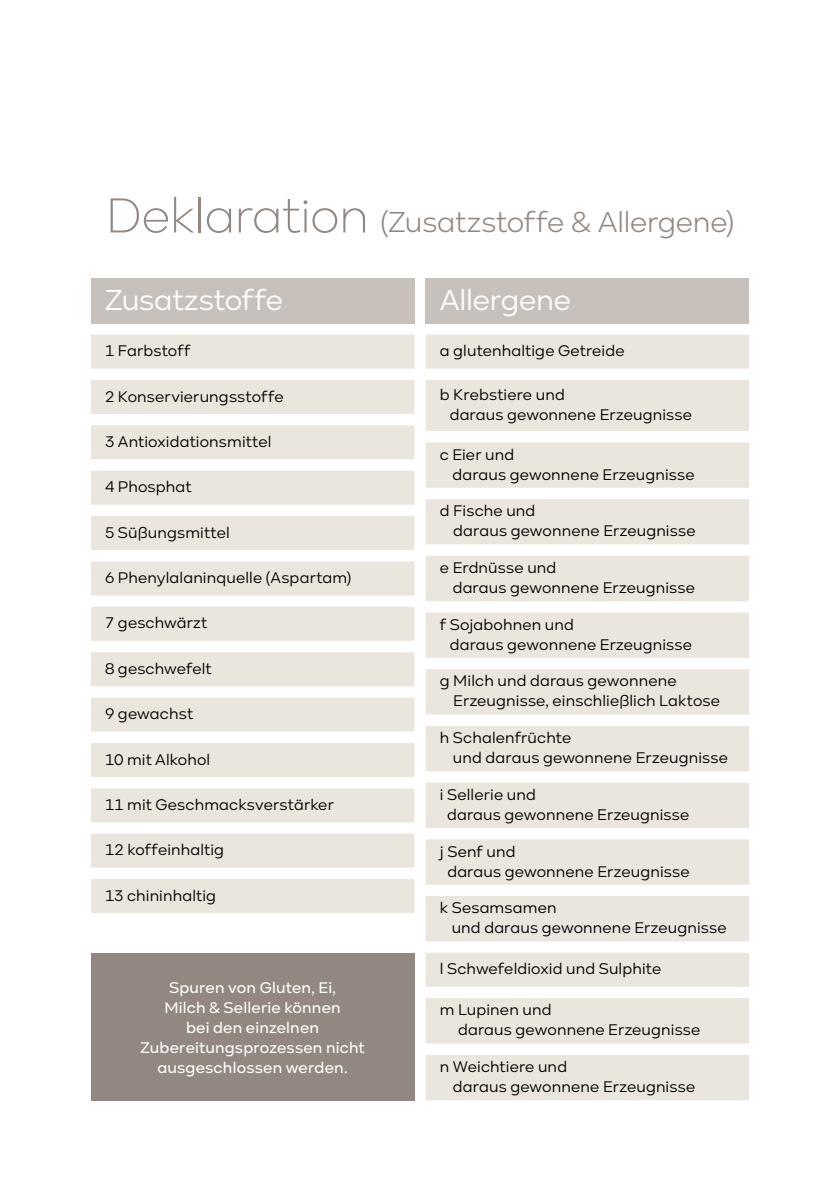
<style>
.page{position:relative;width:840px;height:1191px;background:#fff}
.page>*{position:absolute;margin:0;border:0;box-sizing:border-box;transform-origin:0 0}
.t1{font:30px "Kinetika";letter-spacing:-.01em;color:#928881}
.t2{font:30px "Kinetika";letter-spacing:-.005em;color:#fff}
.t3{font:16px/20px "Kinetika";letter-spacing:.01em;color:#000}
.t4{font:500 16px/20px "Kinetika";letter-spacing:.015em;color:#fff;text-align:center}
.s1{font-weight:300;font-size:50.8px}
</style>
<div class="page">
<div style="left:91px;top:278px;width:323px;height:45px;background:#c8c0bb"></div>
<svg style="left:91px;top:334px;width:323px;height:579px;fill:#ebe6dd"></svg>
<div style="left:425px;top:278px;width:323px;height:45px;background:#c8c0bb"></div>
<svg style="left:425px;top:334px;width:323px;height:766px;fill:#ebe6dd"></svg>
<div style="left:91px;top:952px;width:323px;height:148px;background:#928881"></div>
<h1 class="t1" style="left:105px;top:205px;width:630px"><span class="s1">Deklaration</span> (Zusatzstoffe &amp; Allergene)</h1>
<h1 class="t2" style="left:105px;top:283px;width:179px">Zusatzstoffe</h1>
<p class="t3" style="left:105px;top:341px;width:87px">1 Farbstoff</p>
<p class="t3" style="left:105px;top:386px;width:180px">2 Konservierungsstoffe</p>
<p class="t3" style="left:105px;top:431px;width:168px">3 Antioxidationsmittel</p>
<p class="t3" style="left:105px;top:477px;width:88px">4 Phosphat</p>
<p class="t3" style="left:105px;top:522px;width:126px">5 Süßungsmittel</p>
<p class="t3" style="left:105px;top:567px;width:248px">6 Phenylalaninquelle (Aspartam)</p>
<p class="t3" style="left:105px;top:613px;width:104px">7 geschwärzt</p>
<p class="t3" style="left:105px;top:658px;width:108px">8 geschwefelt</p>
<p class="t3" style="left:105px;top:704px;width:89px">9 gewachst</p>
<p class="t3" style="left:105px;top:749px;width:107px">10 mit Alkohol</p>
<p class="t3" style="left:105px;top:794px;width:230px">11 mit Geschmacksverstärker</p>
<p class="t3" style="left:105px;top:840px;width:120px">12 koffeinhaltig</p>
<p class="t3" style="left:105px;top:885px;width:112px">13 chininhaltig</p>
<p class="t4" style="left:140px;top:977px;width:226px">Spuren von Gluten, Ei,<br>Milch &amp; Sellerie können<br>bei den einzelnen<br>Zubereitungsprozessen nicht ausgeschlossen werden.</p>
<h1 class="t2" style="left:439px;top:283px;width:133px">Allergene</h1>
<p class="t3" style="left:439px;top:341px;width:186px">a glutenhaltige Getreide</p>
<p class="t3" style="left:449px;top:385px;width:244px;text-indent:-10px">b Krebstiere und<br>daraus gewonnene Erzeugnisse</p>
<p class="t3" style="left:452px;top:444px;width:244px;text-indent:-13px">c Eier und<br>daraus gewonnene Erzeugnisse</p>
<p class="t3" style="left:453px;top:501px;width:244px;text-indent:-13px">d Fische und<br>daraus gewonnene Erzeugnisse</p>
<p class="t3" style="left:452px;top:557px;width:244px;text-indent:-13px">e Erdnüsse und<br>daraus gewonnene Erzeugnisse</p>
<p class="t3" style="left:449px;top:614px;width:244px;text-indent:-10px">f Sojabohnen und<br>daraus gewonnene Erzeugnisse</p>
<p class="t3" style="left:453px;top:671px;width:268px;text-indent:-13px">g Milch und daraus gewonnene<br>Erzeugnisse, einschließlich Laktose</p>
<p class="t3" style="left:452px;top:727px;width:276px;text-indent:-13px">h Schalenfrüchte<br>und daraus gewonnene Erzeugnisse</p>
<p class="t3" style="left:447px;top:784px;width:244px;text-indent:-7px">i Sellerie und<br>daraus gewonnene Erzeugnisse</p>
<p class="t3" style="left:447px;top:841px;width:244px;text-indent:-7px">j Senf und<br>daraus gewonnene Erzeugnisse</p>
<p class="t3" style="left:451px;top:898px;width:276px;text-indent:-12px">k Sesamsamen<br>und daraus gewonnene Erzeugnisse</p>
<p class="t3" style="left:439px;top:959px;width:223px">l Schwefeldioxid und Sulphite</p>
<p class="t3" style="left:458px;top:1000px;width:244px;text-indent:-18px">m Lupinen und<br>daraus gewonnene Erzeugnisse</p>
<p class="t3" style="left:452px;top:1056px;width:244px;text-indent:-13px">n Weichtiere und<br>daraus gewonnene Erzeugnisse</p>
</div>
